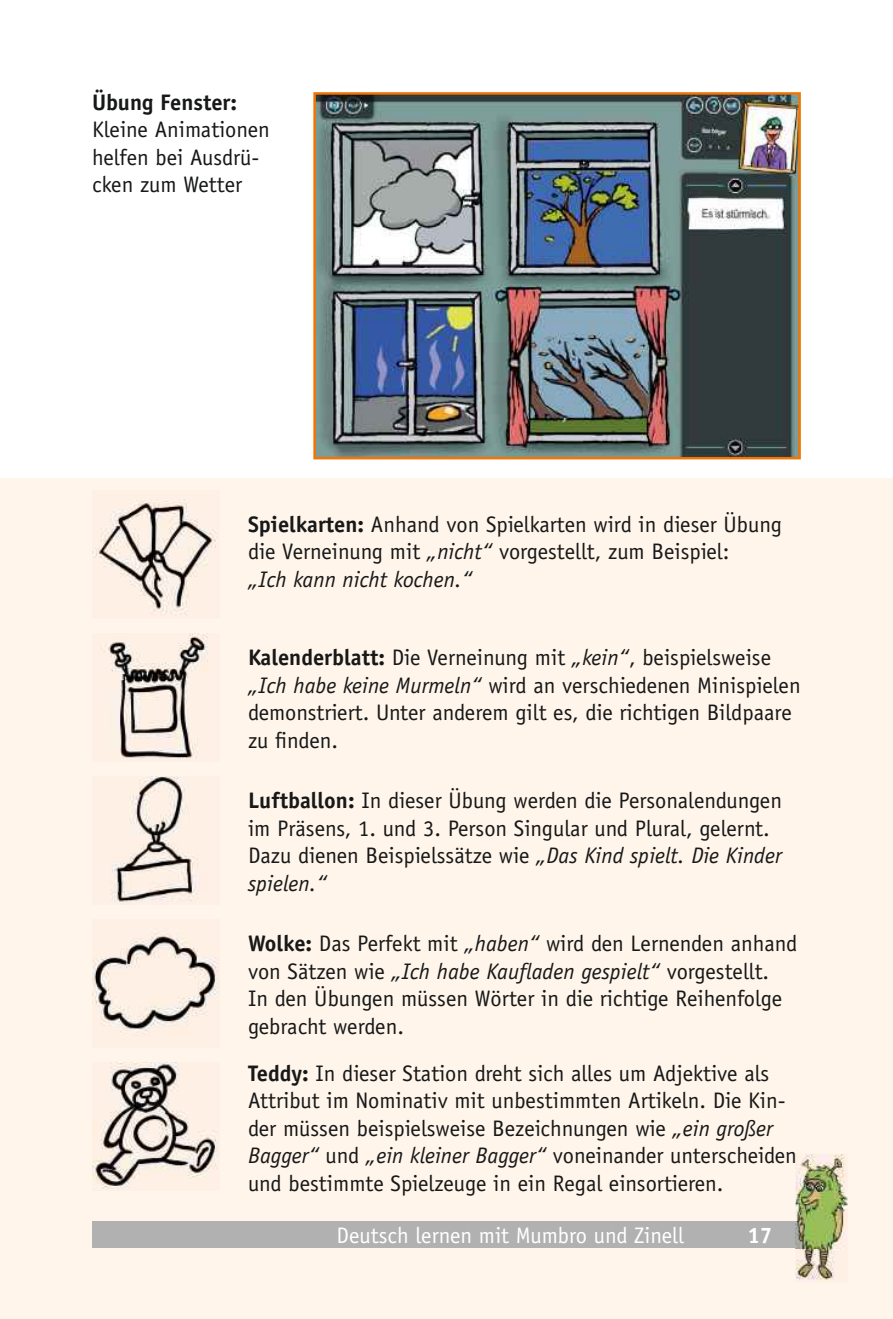
<style>
.page{position:relative;width:893px;height:1319px;background:#fff}
.page>*{position:absolute;margin:0;border:0;box-sizing:border-box;transform-origin:0 0}
.t1{font:22.5px/27.5px "Officina Sans";color:#171818}
.t2{font:22.5px "Officina Sans";color:#fff}
.t3{font:700 22.5px "Officina Sans";color:#171818}
.t4{font:700 22.5px "Officina Sans";color:#fff}
.s1{font-weight:700}
.s2{font-style:italic}
</style>
<div class="page">
<div style="left:0;top:478px;width:893px;height:840px;background:#fff5eb"></div>
<img style="left:101px;top:633px;width:107px;height:126px">
<img style="left:92px;top:499px;width:125px;height:117px">
<img style="left:110px;top:776px;width:88px;height:126px">
<img style="left:92px;top:929px;width:126px;height:107px">
<img style="left:92px;top:1062px;width:126px;height:127px">
<img style="left:316px;top:95px;width:482px;height:361px">
<div style="left:313px;top:92px;width:488px;height:367px;border:2px solid #f17502"></div>
<div style="left:92px;top:1221px;width:728px;height:26px;background:#b1b1b1"></div>
<img style="left:795px;top:1154px;width:53px;height:127px">
<svg style="left:795px;top:1154px;width:2px;height:9px"></svg>
<img style="left:795px;top:1221px;width:25px;height:26px">
<p class="t3" style="left:92px;top:88px;width:147px">Übung Fenster:</p>
<p class="t1" style="left:92px;top:116px;width:179px">Kleine Animationen helfen bei Ausdrü&shy;cken zum Wetter</p>
<p class="t1" style="left:248px;top:510px;width:535px"><span class="s1">Spielkarten:</span> Anhand von Spielkarten wird in dieser Übung die Verneinung mit <span class="s2">„nicht“</span> vorgestellt, zum Beispiel:<br><span class="s2">„Ich kann nicht kochen.“</span></p>
<p class="t1" style="left:248px;top:643px;width:554px"><span class="s1">Kalenderblatt:</span> Die Verneinung mit <span class="s2">„kein“</span>, beispielsweise <span class="s2">„Ich habe keine Murmeln“</span> wird an verschiedenen Minispielen demonstriert. Unter anderem gilt es, die richtigen Bildpaare zu finden.</p>
<p class="t1" style="left:248px;top:786px;width:535px"><span class="s1">Luftballon:</span> In dieser Übung werden die Personalendungen im Präsens, 1. und 3. Person Singular und Plural, gelernt.<br>Dazu dienen Beispielssätze wie <span class="s2">„Das Kind spielt. Die Kinder spielen.“</span></p>
<p class="t1" style="left:248px;top:929px;width:551px"><span class="s1">Wolke:</span> Das Perfekt mit <span class="s2">„haben“</span> wird den Lernenden anhand von Sätzen wie <span class="s2">„Ich habe Kaufladen gespielt“</span> vorgestellt.<br>In den Übungen müssen Wörter in die richtige Reihenfolge gebracht werden.</p>
<p class="t1" style="left:248px;top:1059px;width:550px"><span class="s1">Teddy:</span> In dieser Station dreht sich alles um Adjektive als Attribut im Nominativ mit unbestimmten Artikeln. Die Kin&shy;der müssen beispielsweise Bezeichnungen wie <span class="s2">„ein großer Bagger“</span> und <span class="s2">„ein kleiner Bagger“</span> voneinander unterscheiden und bestimmte Spielzeuge in ein Regal einsortieren.</p>
<p class="t2" style="left:337px;top:1221px;width:349px">Deutsch lernen mit Mumbro und Zinell</p>
<p class="t4" style="left:747px;top:1220px;width:27px">17</p>
</div>
